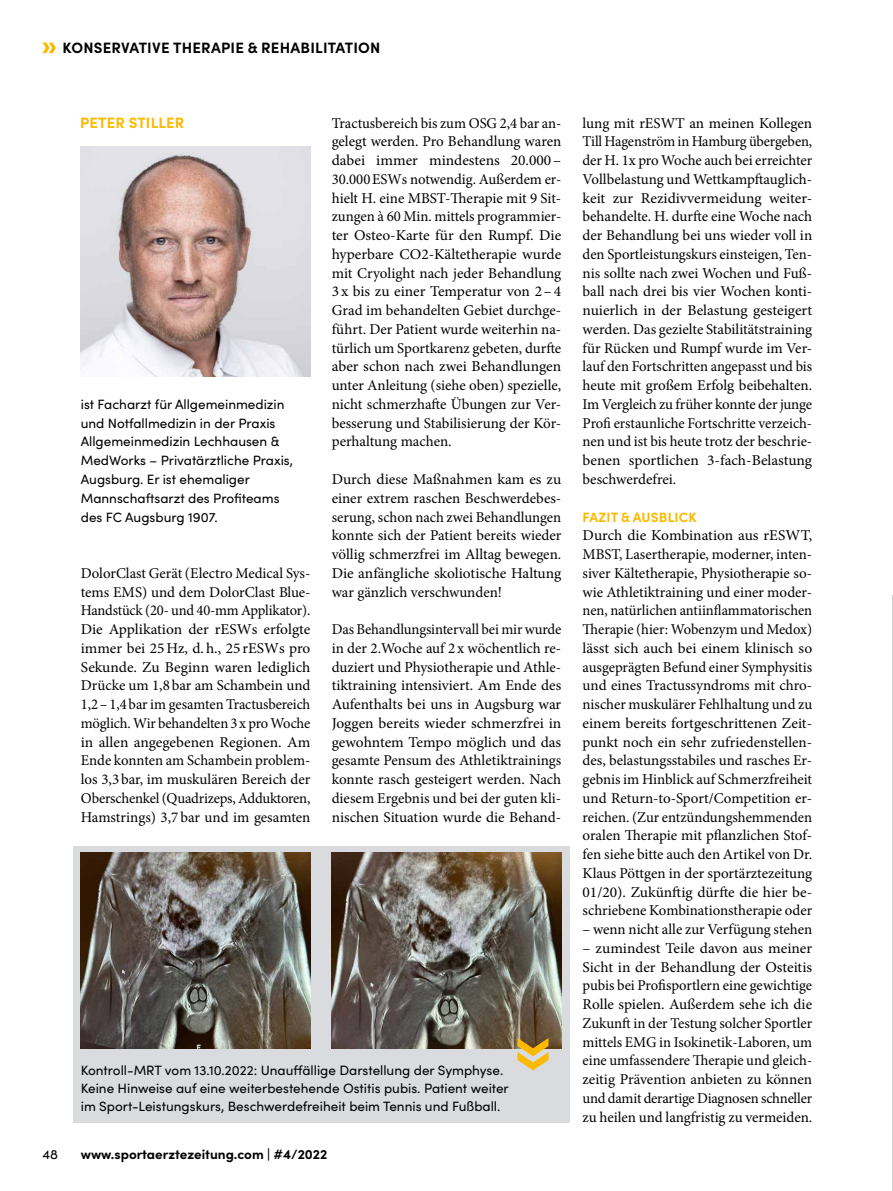
<style>
.page{position:relative;width:893px;height:1191px;background:#fff}
.page>*{position:absolute;margin:0;border:0;box-sizing:border-box;transform-origin:0 0}
.t1{font:15px/18.8px "Minion Pro";letter-spacing:-.005em;color:#000;text-align:justify}
.t2{font:700 15px "Sofia Pro";letter-spacing:.015em;color:#000}
.t3{font:700 15px "Sofia Pro";letter-spacing:.01em;color:#fbba00}
.t4{font:13.5px/18.8px "Sofia Pro";color:#000}
.t5{font:700 13.5px "Sofia Pro";color:#000}
.t6{font:700 13.5px "Sofia Pro";letter-spacing:.01em;color:#fbba00}
</style>
<div class="page">
<div style="left:73px;top:846px;width:497px;height:276px;background:#dadbde"></div>
<svg style="left:43px;top:43px;width:13px;height:10px"></svg>
<img style="left:81px;top:146px;width:229px;height:230px">
<img style="left:81px;top:853px;width:229px;height:195px">
<img style="left:332px;top:853px;width:229px;height:195px">
<svg style="left:892px;top:595px;width:1px;height:596px"></svg>
<svg style="left:517px;top:1038px;width:32px;height:32px"></svg>
<p class="t2" style="left:63px;top:36px;width:319px">KONSERVATIVE THERAPIE &amp; REHABILITATION</p>
<p class="t3" style="left:80px;top:111px;width:106px">PETER STILLER</p>
<p class="t1" style="left:583px;top:113px;width:231px">lung mit rESWT an meinen Kollegen Till Hagenström in Hamburg übergeben, der H. 1x pro Woche auch bei erreichter Vollbelastung und Wettkampftauglich&shy;keit zur Rezidivvermeidung weiter&shy;behandelte. H. durfte eine Woche nach der Behandlung bei uns wieder voll in den Sportleistungskurs einsteigen, Ten&shy;nis sollte nach zwei Wochen und Fuß&shy;ball nach drei bis vier Wochen konti&shy;nuierlich in der Belastung gesteigert werden. Das gezielte Stabilitätstraining für Rücken und Rumpf wurde im Ver&shy;lauf den Fortschritten angepasst und bis heute mit großem Erfolg beibehalten.<br>Im Vergleich zu früher konnte der junge Profi erstaunliche Fortschritte verzeich&shy;nen und ist bis heute trotz der beschrie&shy;benen sportlichen 3-fach-Belastung beschwerdefrei.</p>
<p class="t6" style="left:583px;top:506px;width:116px">FAZIT &amp; AUSBLICK</p>
<p class="t1" style="left:583px;top:526px;width:231px">Durch die Kombination aus rESWT, MBST, Lasertherapie, moderner, inten&shy;siver Kältetherapie, Physiotherapie so&shy;wie Athletiktraining und einer moder&shy;nen, natürlichen antiinflammatorischen Therapie (hier: Wobenzym und Medox) lässt sich auch bei einem klinisch so ausgeprägten Befund einer Symphysitis und eines Tractussyndroms mit chro&shy;nischer muskulärer Fehlhaltung und zu einem bereits fortgeschrittenen Zeit&shy;punkt noch ein sehr zufriedenstellen&shy;des, belastungsstabiles und rasches Er&shy;gebnis im Hinblick auf Schmerzfreiheit und Return-to-Sport/Competition er&shy;reichen. (Zur entzündungshemmenden oralen Therapie mit pflanzlichen Stof&shy;fen siehe bitte auch den Artikel von Dr.<br>Klaus Pöttgen in der sportärztezeitung 01/20). Zukünftig dürfte die hier be&shy;schriebene Kombinationstherapie oder</p>
<p class="t1" style="left:583px;top:920px;width:231px">– wenn nicht alle zur Verfügung stehen</p>
<p class="t1" style="left:583px;top:938px;width:231px">– zumindest Teile davon aus meiner Sicht in der Behandlung der Osteitis pubis bei Profisportlern eine gewichtige Rolle spielen. Außerdem sehe ich die Zukunft in der Testung solcher Sportler mittels EMG in Isokinetik-Laboren, um eine umfassendere Therapie und gleich&shy;zeitig Prävention anbieten zu können und damit derartige Diagnosen schneller zu heilen und langfristig zu vermeiden.</p>
<p class="t1" style="left:332px;top:113px;width:231px">Tractusbereich bis zum OSG 2,4 bar an&shy;gelegt werden. Pro Behandlung waren dabei immer mindestens 20.000– 30.000ESWs notwendig. Außerdem er&shy;hielt H. eine MBST-Therapie mit 9 Sit&shy;zungen à 60 Min. mittels programmier&shy;ter Osteo-Karte für den Rumpf. Die hyperbare CO2-Kältetherapie wurde mit Cryolight nach jeder Behandlung 3 x bis zu einer Temperatur von 2–4<br>Grad im behandelten Gebiet durchge&shy;führt. Der Patient wurde weiterhin na&shy;türlich um Sportkarenz gebeten, durfte aber schon nach zwei Behandlungen unter Anleitung (siehe oben) spezielle, nicht schmerzhafte Übungen zur Ver&shy;besserung und Stabilisierung der Kör&shy;perhaltung machen.</p>
<p class="t1" style="left:332px;top:470px;width:231px">Durch diese Maßnahmen kam es zu einer extrem raschen Beschwerdebes&shy;serung, schon nach zwei Behandlungen konnte sich der Patient bereits wieder völlig schmerzfrei im Alltag bewegen.<br>Die anfängliche skoliotische Haltung war gänzlich verschwunden!</p>
<p class="t1" style="left:332px;top:620px;width:231px">Das Behandlungsintervall bei mir wurde in der 2.Woche auf 2 x wöchentlich re&shy;duziert und Physiotherapie und Athle&shy;tiktraining intensiviert. Am Ende des Aufenthalts bei uns in Augsburg war Joggen bereits wieder schmerzfrei in gewohntem Tempo möglich und das gesamte Pensum des Athletiktrainings konnte rasch gesteigert werden. Nach diesem Ergebnis und bei der guten kli&shy;nischen Situation wurde die Behand-</p>
<p class="t4" style="left:81px;top:394px;width:214px">ist Facharzt für Allgemeinmedizin und Notfallmedizin in der Praxis<br>Allgemeinmedizin Lechhausen &amp;<br>MedWorks – Privatärztliche Praxis,<br>Augsburg. Er ist ehemaliger<br>Mannschaftsarzt des Profiteams des FC Augsburg 1907.</p>
<p class="t1" style="left:81px;top:563px;width:231px">DolorClast Gerät (Electro Medical Sys&shy;tems EMS) und dem DolorClast Blue-Handstück (20- und 40-mm Applikator).<br>Die Applikation der rESWs erfolgte immer bei 25Hz, d.h., 25 rESWs pro Sekunde. Zu Beginn waren lediglich Drücke um 1,8bar am Schambein und 1,2–1,4bar im gesamten Tractusbereich möglich. Wir behandelten 3x pro Woche in allen angegebenen Regionen. Am Ende konnten am Schambein problem&shy;los 3,3bar, im muskulären Bereich der Oberschenkel (Quadrizeps, Adduktoren, Hamstrings) 3,7bar und im gesamten</p>
<p class="t4" style="left:81px;top:1060px;width:430px;line-height:18px">Kontroll-MRT vom 13.10.2022: Unauffällige Darstellung der Symphyse.<br>Keine Hinweise auf eine weiterbestehende Ostitis pubis. Patient weiter im Sport-Leistungskurs, Beschwerdefreiheit beim Tennis und Fußball.</p>
<p class="t4" style="left:43px;top:1144px;width:17px">48</p>
<p class="t5" style="left:81px;top:1144px;width:248px">www.sportaerztezeitung.com | #4/2022</p>
</div>
